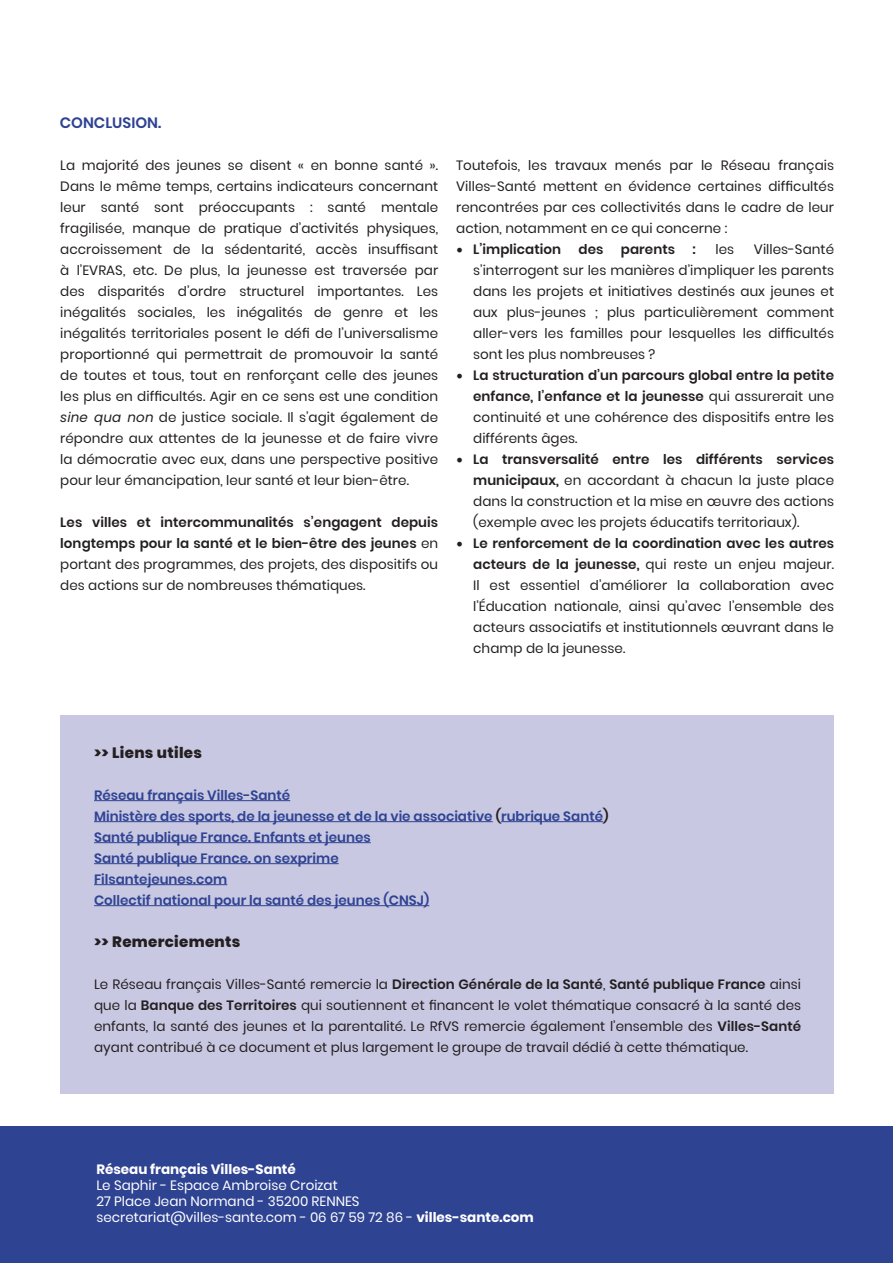
<style>
.page{position:relative;width:893px;height:1263px;background:#fff}
.page>*{position:absolute;margin:0;border:0;box-sizing:border-box;transform-origin:0 0}
.t1{font:800 15px "Poppins";letter-spacing:.02em;color:#231f20}
.t2{font:600 15px "Poppins";color:#2f4393}
.t3{font:13.5px/21px "Poppins";letter-spacing:.005em;color:#231f20;text-align:justify}
.t4{font:600 13.5px/21px "Poppins";color:#2f4393}
.t5{font:13.5px/16.2px "Poppins";color:#fff}
.t6{font:700 13.5px "Poppins";color:#fff}
.t7{font:600 13.5px "Poppins";letter-spacing:.005em;color:#231f20}
.s1{font-style:italic}
.s2{font-weight:600}
.s3{font-family:"Minion Pro";font-weight:400;font-size:18px}
.s4{font-family:"Minion Pro";font-size:18px}
.s5{color:#231f20}
.s6{font-weight:700}
</style>
<div class="page">
<div style="left:60px;top:716px;width:773px;height:378px;background:#c8c8e2"></div>
<hr style="left:94px;top:800px;width:196px;height:1px;background:#2f4393">
<hr style="left:94px;top:821px;width:399px;height:1px;background:#2f4393">
<hr style="left:501px;top:821px;width:102px;height:1px;background:#2f4393">
<hr style="left:94px;top:842px;width:277px;height:1px;background:#2f4393">
<hr style="left:94px;top:863px;width:245px;height:1px;background:#2f4393">
<hr style="left:94px;top:884px;width:133px;height:1px;background:#2f4393">
<hr style="left:94px;top:905px;width:335px;height:1px;background:#2f4393">
<div style="left:0;top:1126px;width:893px;height:137px;background:#2f4393"></div>
<p class="t2" style="left:60px;top:114px;width:103px">CONCLUSION.</p>
<p class="t3" style="left:60px;top:154px;width:379px">La majorité des jeunes se disent « en bonne santé ».<br>Dans le même temps, certains indicateurs concernant leur santé sont préoccupants : santé mentale fragilisée, manque de pratique d’activités physiques, accroissement de la sédentarité, accès insuffisant à l’EVRAS, etc. De plus, la jeunesse est traversée par des disparités d’ordre structurel importantes. Les inégalités sociales, les inégalités de genre et les inégalités territoriales posent le défi de l’universalisme proportionné qui permettrait de promouvoir la santé de toutes et tous, tout en renforçant celle des jeunes les plus en difficultés. Agir en ce sens est une condition <span class="s1">sine qua non</span> de justice sociale. Il s’agit également de répondre aux attentes de la jeunesse et de faire vivre la démocratie avec eux, dans une perspective positive pour leur émancipation, leur santé et leur bien-être.</p>
<p class="t3" style="left:60px;top:511px;width:379px"><span class="s2">Les villes et intercommunalités s’engagent depuis longtemps pour la santé et le bien-être des jeunes</span> en portant des programmes, des projets, des dispositifs ou des actions sur de nombreuses thématiques.</p>
<p class="t3" style="left:456px;top:155px;width:379px">Toutefois, les travaux menés par le Réseau français Villes-Santé mettent en évidence certaines difficultés rencontrées par ces collectivités dans le cadre de leur action, notamment en ce qui concerne :</p>
<p class="t7" style="left:456px;top:241px;width:107px"><span class="s3">•</span> L’implication</p>
<p class="t7" style="left:579px;top:241px;width:26px">des</p>
<p class="t7" style="left:621px;top:241px;width:56px">parents</p>
<p class="t7" style="left:692px;top:241px;width:5px">:</p>
<p class="t3" style="left:715px;top:238px;width:20px">les</p>
<p class="t3" style="left:473px;top:238px;width:362px;text-indent:281px">Villes-Santé s’interrogent sur les manières d’impliquer les parents dans les projets et initiatives destinés aux jeunes et aux plus-jeunes ; plus particulièrement comment aller-vers les familles pour lesquelles les difficultés sont les plus nombreuses ?</p>
<p class="t3" style="left:473px;top:364px;width:362px;text-indent:-17px"><span class="s4">•</span> <span class="s2">La structuration d’un parcours global entre la petite enfance, l’enfance et la jeunesse</span> qui assurerait une continuité et une cohérence des dispositifs entre les différents âges.</p>
<p class="t3" style="left:473px;top:448px;width:362px;text-indent:-17px"><span class="s4">•</span> <span class="s2">La transversalité entre les différents services municipaux,</span> en accordant à chacun la juste place dans la construction et la mise en œuvre des actions (exemple avec les projets éducatifs territoriaux).</p>
<p class="t3" style="left:473px;top:532px;width:362px;text-indent:-17px"><span class="s4">•</span> <span class="s2">Le renforcement de la coordination avec les autres acteurs de la jeunesse,</span> qui reste un enjeu majeur.<br>Il est essentiel d’améliorer la collaboration avec l’Éducation nationale, ainsi qu’avec l’ensemble des acteurs associatifs et institutionnels œuvrant dans le champ de la jeunesse.</p>
<p class="t1" style="left:94px;top:744px;width:109px">&gt;&gt; Liens utiles</p>
<p class="t4" style="left:94px;top:784px;width:516px">Réseau français Villes-Santé<br>Ministère des sports, de la jeunesse et de la vie associative <span class="s5">(</span>rubrique Santé<span class="s5">)<br></span>Santé publique France. Enfants et jeunes<br>Santé publique France. on sexprime<br>Filsantejeunes.com<br>Collectif national pour la santé des jeunes (CNSJ)</p>
<p class="t1" style="left:94px;top:933px;width:148px">&gt;&gt; Remerciements</p>
<p class="t3" style="left:94px;top:973px;width:709px">Le Réseau français Villes-Santé remercie la <span class="s2">Direction Générale de la Santé</span>, <span class="s2">Santé publique France</span> ainsi que la <span class="s2">Banque des Territoires</span> qui soutiennent et financent le volet thématique consacré à la santé des enfants, la santé des jeunes et la parentalité. Le RfVS remercie également l’ensemble des <span class="s2">Villes-Santé </span>ayant contribué à ce document et plus largement le groupe de travail dédié à cette thématique.</p>
<p class="t6" style="left:96px;top:1161px;width:201px">Réseau français Villes-Santé</p>
<p class="t5" style="left:96px;top:1177px;width:439px">Le Saphir - Espace Ambroise Croizat<br>27 Place Jean Normand - 35200 RENNES secretariat@villes-sante.com - 06 67 59 72 86 - <span class="s6">villes-sante.com</span></p>
</div>
